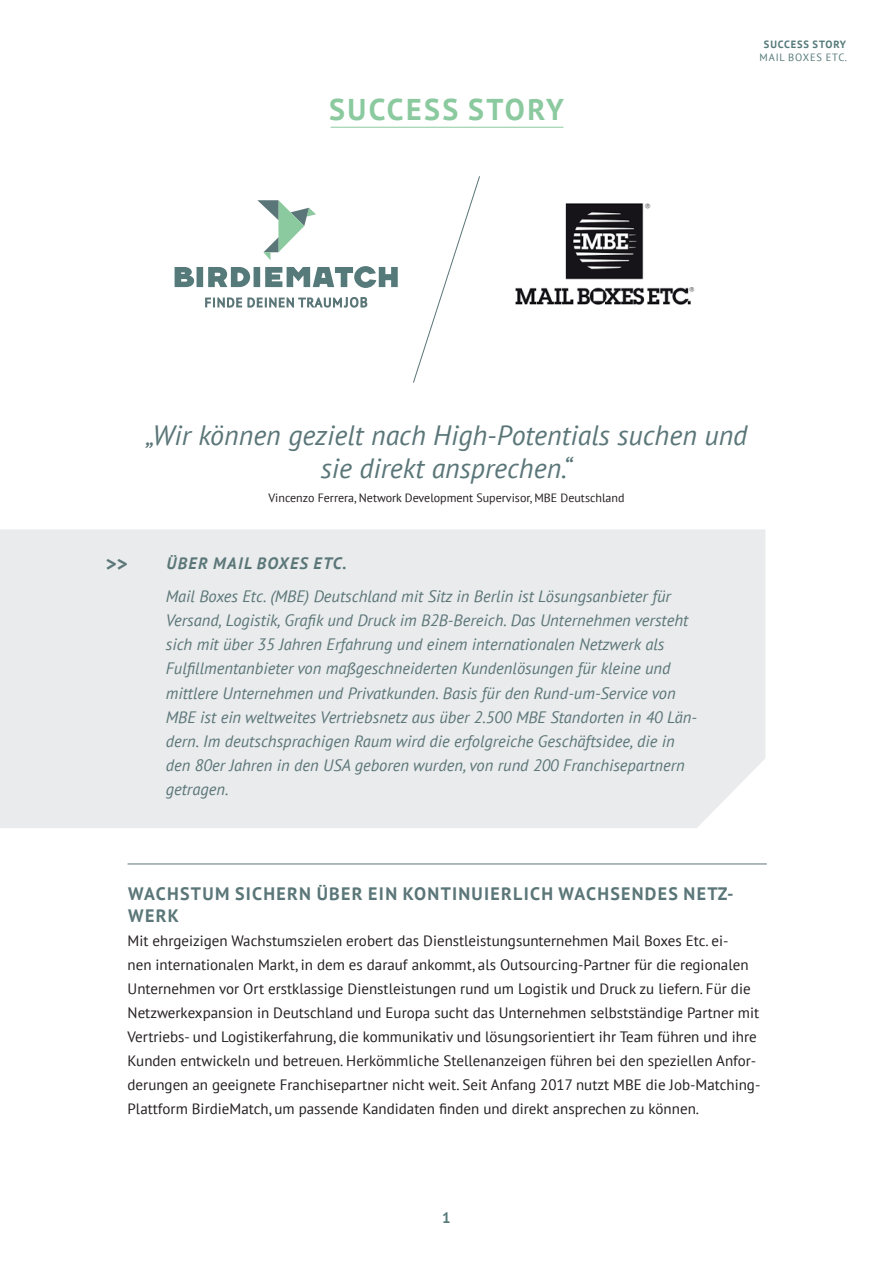
<style>
.page{position:relative;width:893px;height:1263px;background:#fff}
.page>*{position:absolute;margin:0;border:0;box-sizing:border-box;transform-origin:0 0}
.t1{font:700 30px "PT Sans";letter-spacing:.08em;color:#8bc99f}
.t2{font:italic 27.9px/33.5px "PT Sans";color:#5b7678;text-align:center}
.t3{font:700 21px "PT Sans";color:#5b7678}
.t4{font:700 18px/21.6px "PT Sans";letter-spacing:.07em;color:#5b7678}
.t5{font:italic 16.5px/24px "PT Sans";color:#5b7578}
.t6{font:italic 700 16.5px "PT Sans";letter-spacing:.08em;color:#5b7678}
.t7{font:15px/24px "PT Sans";color:#231f20}
.t8{font:700 15px "PT Sans";color:#557979}
.t9{font:12px "PT Sans";color:#231f20}
.t10{font:10.5px "PT Sans";letter-spacing:.08em;color:#557979}
.t11{font:700 10.5px "PT Sans";letter-spacing:.08em;color:#557979}
</style>
<div class="page">
<div style="left:0;top:529px;width:765px;height:299px;background:#e9ebec"></div>
<svg style="left:257px;top:200px;width:59px;height:60px"></svg>
<svg style="left:175px;top:266px;width:223px;height:22px"></svg>
<svg style="left:206px;top:297px;width:161px;height:10px"></svg>
<hr style="left:331px;top:127px;width:232px;height:1px;background:#8bc99f">
<svg style="left:413px;top:176px;width:67px;height:207px"></svg>
<hr style="left:128px;top:863px;width:639px;height:1px;background:#5b7578">
<img style="left:515px;top:203px;width:180px;height:102px">
<h1 class="t1" style="left:329px;top:90px;width:236px">SUCCESS STORY</h1>
<p class="t11" style="left:764px;top:38px;width:84px">SUCCESS STORY</p>
<p class="t10" style="left:760px;top:50px;width:89px">MAIL BOXES ETC.</p>
<h2 class="t2" style="left:146px;top:418px;width:603px">„Wir können gezielt nach High-Potentials suchen und sie direkt ansprechen.“</h2>
<p class="t9" style="left:268px;top:490px;width:358px">Vincenzo Ferrera, Network Development Supervisor, MBE Deutschland</p>
<h3 class="t3" style="left:106px;top:550px;width:24px">&gt;&gt;</h3>
<p class="t6" style="left:166px;top:553px;width:182px">ÜBER MAIL BOXES ETC.</p>
<p class="t5" style="left:166px;top:584px;width:533px">Mail Boxes Etc. (MBE) Deutschland mit Sitz in Berlin ist Lösungsanbieter für Versand, Logistik, Grafik und Druck im B2B-Bereich. Das Unternehmen versteht sich mit über 35 Jahren Erfahrung und einem internationalen Netzwerk als Fulfillmentanbieter von maßgeschneiderten Kundenlösungen für kleine und mittlere Unternehmen und Privatkunden. Basis für den Rund-um-Service von MBE ist ein weltweites Vertriebsnetz aus über 2.500 MBE Standorten in 40 Län&shy;dern. Im deutschsprachigen Raum wird die erfolgreiche Geschäftsidee, die in den 80er Jahren in den USA geboren wurden, von rund 200 Franchisepartnern getragen.</p>
<p class="t4" style="left:128px;top:883px;width:607px">WACHSTUM SICHERN ÜBER EIN KONTINUIERLICH WACHSENDES NETZ-<br>WERK</p>
<p class="t7" style="left:128px;top:928px;width:634px">Mit ehrgeizigen Wachstumszielen erobert das Dienstleistungsunternehmen Mail Boxes Etc. ei-<br>nen internationalen Markt, in dem es darauf ankommt, als Outsourcing-Partner für die regionalen Unternehmen vor Ort erstklassige Dienstleistungen rund um Logistik und Druck zu liefern. Für die Netzwerkexpansion in Deutschland und Europa sucht das Unternehmen selbstständige Partner mit Vertriebs- und Logistikerfahrung, die kommunikativ und lösungsorientiert ihr Team führen und ihre Kunden entwickeln und betreuen. Herkömmliche Stellenanzeigen führen bei den speziellen Anfor&shy;derungen an geeignete Franchisepartner nicht weit. Seit Anfang 2017 nutzt MBE die Job-Matching-Plattform BirdieMatch, um passende Kandidaten finden und direkt ansprechen zu können.</p>
<p class="t8" style="left:442px;top:1208px;width:10px">1</p>
</div>
